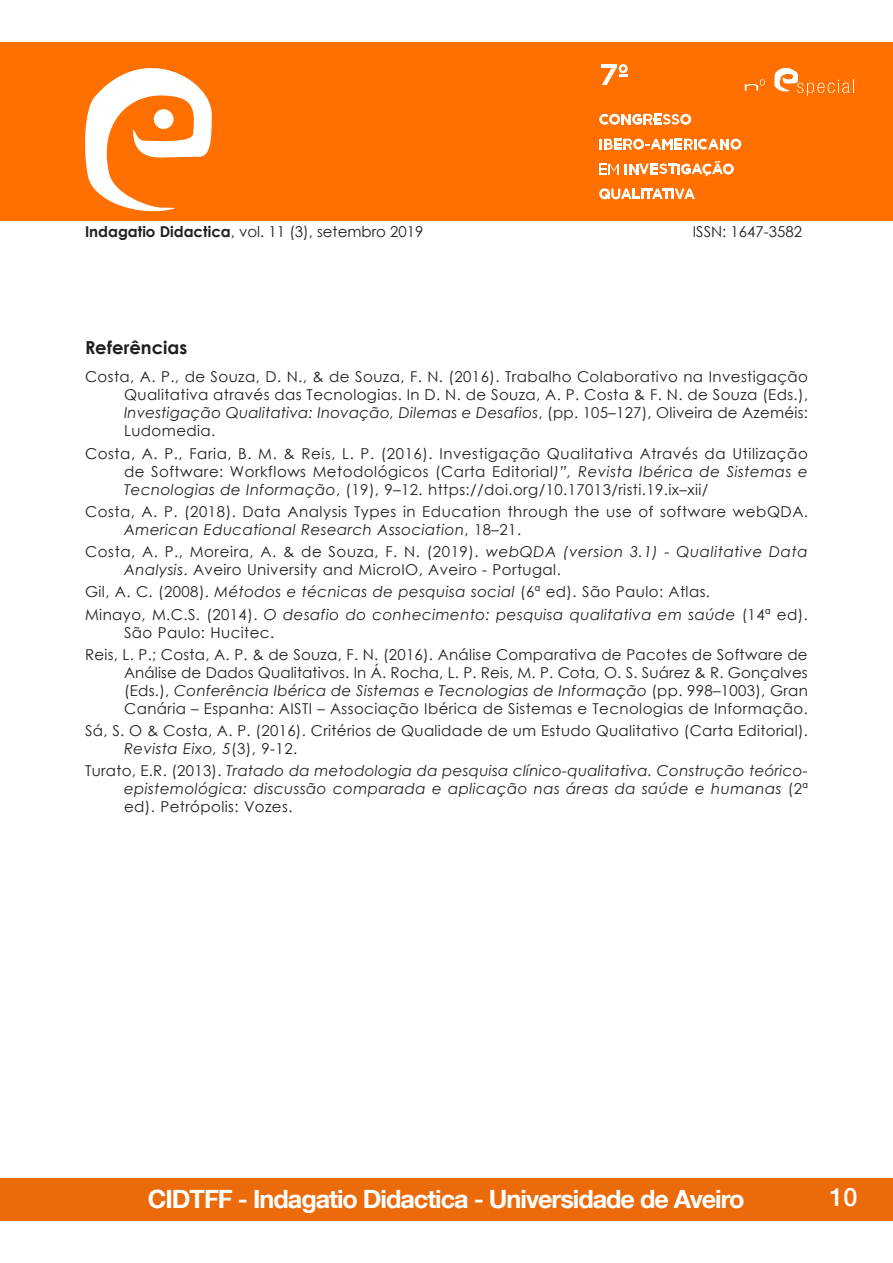
<style>
.page{position:relative;width:893px;height:1263px;background:#fff}
.page>*{position:absolute;margin:0;border:0;box-sizing:border-box;transform-origin:0 0}
.t1{font:700 25.2px "Helvetica Neue LT Com";letter-spacing:-.04em;color:#fff}
.t2{font:500 25.2px "Helvetica Neue LT Com";color:#fff}
.Titulos{font:700 18px "Century Gothic";color:#231f20}
.bibliograf{font:15px/18px "Century Gothic";letter-spacing:.03em;color:#231f20;text-align:justify}
.bibliograf-2{font:italic 15px/18px "Century Gothic";letter-spacing:.03em;color:#231f20}
.bibliograf-3{font:15px "Century Gothic";color:#231f20}
.s1{font-weight:700}
.s2{font-style:italic}
.s3{font-style:normal}
</style>
<div class="page">
<div style="left:0;top:1178px;width:893px;height:42px;background:#eb6b0a"></div>
<div style="left:0;top:43px;width:893px;height:178px;background:#ff7000"></div>
<svg style="left:83px;top:42px;width:129px;height:170px"></svg>
<svg style="left:774px;top:68px;width:80px;height:28px"></svg>
<svg style="left:745px;top:79px;width:20px;height:12px"></svg>
<svg style="left:619px;top:64px;width:9px;height:9px"></svg>
<hr style="left:601px;top:64px;width:15px;height:4px;background:#fff">
<svg style="left:602px;top:66px;width:25px;height:19px"></svg>
<div style="left:680px;top:114px;width:11px;height:11px;background:#fff;border-radius:50%"></div>
<svg style="left:599px;top:188px;width:11px;height:11px"></svg>
<div style="left:730px;top:139px;width:11px;height:11px;background:#fff;border-radius:50%"></div>
<div style="left:723px;top:164px;width:11px;height:10px;background:#fff;border-radius:50%"></div>
<svg style="left:602px;top:188px;width:93px;height:11px"></svg>
<svg style="left:599px;top:114px;width:90px;height:11px"></svg>
<svg style="left:599px;top:139px;width:140px;height:11px"></svg>
<svg style="left:600px;top:163px;width:19px;height:12px"></svg>
<svg style="left:625px;top:161px;width:106px;height:16px"></svg>
<hr style="left:892px;top:43px;width:1px;height:178px;background:#6cd4e1">
<hr style="left:892px;top:1178px;width:1px;height:42px;background:#6cd4e1">
<p class="bibliograf-3" style="left:85px;top:221px;width:340px"><span class="s1">Indagatio Didactica</span>, vol. 11 (3), setembro 2019</p>
<p class="bibliograf-3" style="left:693px;top:221px;width:111px">ISSN: 1647-3582</p>
<p class="Titulos" style="left:85px;top:333px;width:104px">Referências</p>
<p class="bibliograf" style="left:124px;top:368px;width:686px;text-indent:-39px">Costa, A. P., de Souza, D. N., &amp; de Souza, F. N. (2016). Trabalho Colaborativo na Investigação Qualitativa através das Tecnologias. In D. N. de Souza, A. P. Costa &amp; F. N. de Souza (Eds.), <span class="s2">Investigação Qualitativa: Inovação, Dilemas e Desafios</span>, (pp. 105–127), Oliveira de Azeméis:<br>Ludomedia.</p>
<p class="bibliograf" style="left:124px;top:444px;width:685px;text-indent:-39px">Costa, A. P., Faria, B. M. &amp; Reis, L. P. (2016). Investigação Qualitativa Através da Utilização de Software: Workflows Metodológicos (Carta Editorial<span class="s2">)”, Revista Ibérica de Sistemas e Tecnologias de Informação</span>, (19), 9–12. https://doi.org/10.17013/risti.19.ix–xii/</p>
<p class="bibliograf" style="left:124px;top:502px;width:685px;text-indent:-39px">Costa, A. P. (2018). Data Analysis Types in Education through the use of software webQDA.<br><span class="s2">American Educational Research Association</span>, 18–21.</p>
<p class="bibliograf" style="left:124px;top:542px;width:685px;text-indent:-39px">Costa, A. P., Moreira, A. &amp; de Souza, F. N. (2019). <span class="s2">webQDA (version 3.1) - Qualitative Data<br>Analysis</span>. Aveiro University and MicroIO, Aveiro - Portugal.</p>
<p class="bibliograf" style="left:85px;top:583px;width:626px">Gil, A. C. (2008). <span class="s2">Métodos e técnicas de pesquisa social</span> (6ª ed). São Paulo: Atlas.</p>
<p class="bibliograf-2" style="left:124px;top:605px;width:685px;text-indent:-39px"><span class="s3">Minayo, M.C.S. (2014).</span> O desafio do conhecimento: pesquisa qualitativa em saúde <span class="s3">(14ª ed).<br>São Paulo: Hucitec.</span></p>
<p class="bibliograf" style="left:124px;top:645px;width:685px;text-indent:-39px">Reis, L. P.; Costa, A. P. &amp; de Souza, F. N. (2016). Análise Comparativa de Pacotes de Software de Análise de Dados Qualitativos. In Á. Rocha, L. P. Reis, M. P. Cota, O. S. Suárez &amp; R. Gonçalves (Eds.), <span class="s2">Conferência Ibérica de Sistemas e Tecnologias de Informação</span> (pp. 998–1003), Gran Canária – Espanha: AISTI – Associação Ibérica de Sistemas e Tecnologias de Informação.</p>
<p class="bibliograf" style="left:124px;top:721px;width:686px;text-indent:-39px">Sá, S. O &amp; Costa, A. P. (2016). Critérios de Qualidade de um Estudo Qualitativo (Carta Editorial).<br><span class="s2">Revista Eixo, 5</span>(3), 9-12.</p>
<p class="bibliograf-2" style="left:124px;top:762px;width:685px;text-align:justify;text-indent:-39px"><span class="s3">Turato, E.R. (2013).</span> Tratado da metodologia da pesquisa clínico-qualitativa. Construção teórico&shy;epistemológica: discussão comparada e aplicação nas áreas da saúde e humanas <span class="s3">(2ª ed). Petrópolis: Vozes.</span></p>
<h1 class="t1" style="left:148px;top:1183px;width:598px">CIDTFF - Indagatio Didactica - Universidade de Aveiro</h1>
<h1 class="t2" style="left:829px;top:1181px;width:30px">10</h1>
</div>
